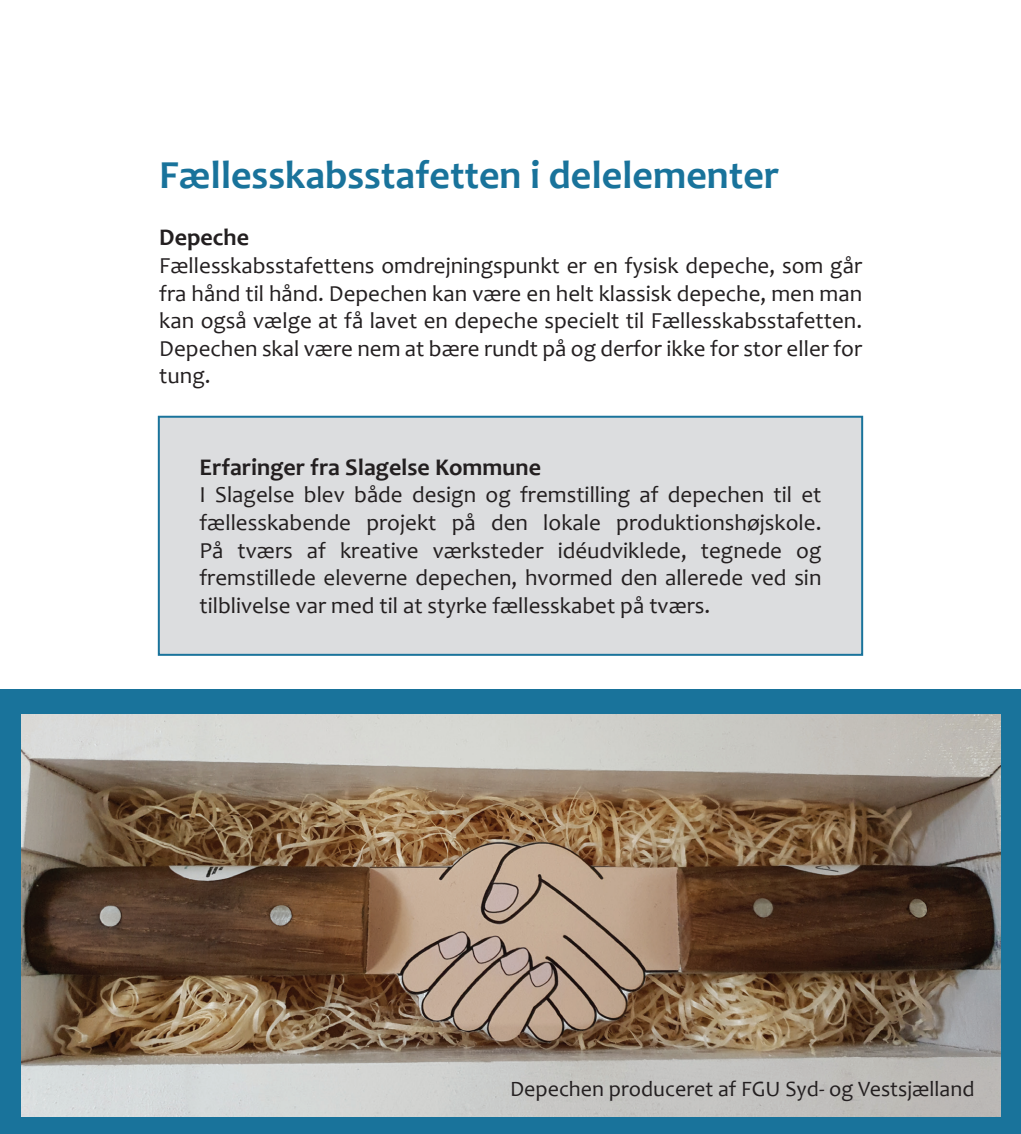
<style>
.page{position:relative;width:1021px;height:1134px;background:#fff}
.page>*{position:absolute;margin:0;border:0;box-sizing:border-box;transform-origin:0 0}
.t1{font:700 40px "Candara";color:#19739b}
.t2{font:700 24px "Candara";color:#231f20}
.Brød{font:23px/27.6px "Candara";color:#231f20;text-align:justify}
.t3{font:22px "Candara";color:#231f20}
</style>
<div class="page">
<div style="left:159px;top:417px;width:703px;height:238px;background:#dcdddf"></div>
<div style="left:158px;top:416px;width:705px;height:240px;border:2px solid #19739b"></div>
<div style="left:0;top:690px;width:1020px;height:444px;background:#19739b"></div>
<img style="left:21px;top:714px;width:979px;height:403px">
<p class="t1" style="left:159px;top:150px;width:621px">Fællesskabsstafetten i delelementer</p>
<p class="t2" style="left:159px;top:222px;width:91px">Depeche</p>
<p class="Brød" style="left:159px;top:251px;width:704px">Fællesskabsstafettens omdrejningspunkt er en fysisk depeche, som går fra hånd til hånd. Depechen kan være en helt klassisk depeche, men man kan også vælge at få lavet en depeche specielt til Fællesskabsstafetten.<br>Depechen skal være nem at bære rundt på og derfor ikke for stor eller for tung.</p>
<p class="t2" style="left:199px;top:452px;width:343px">Erfaringer fra Slagelse Kommune</p>
<p class="Brød" style="left:199px;top:481px;width:623px">I Slagelse blev både design og fremstilling af depechen til et fællesskabende projekt på den lokale produktionshøjskole.<br>På tværs af kreative værksteder idéudviklede, tegnede og fremstillede eleverne depechen, hvormed den allerede ved sin tilblivelse var med til at styrke fællesskabet på tværs.</p>
<p class="t3" style="left:510px;top:1075px;width:466px">Depechen produceret af FGU Syd- og Vestsjælland</p>
</div>
